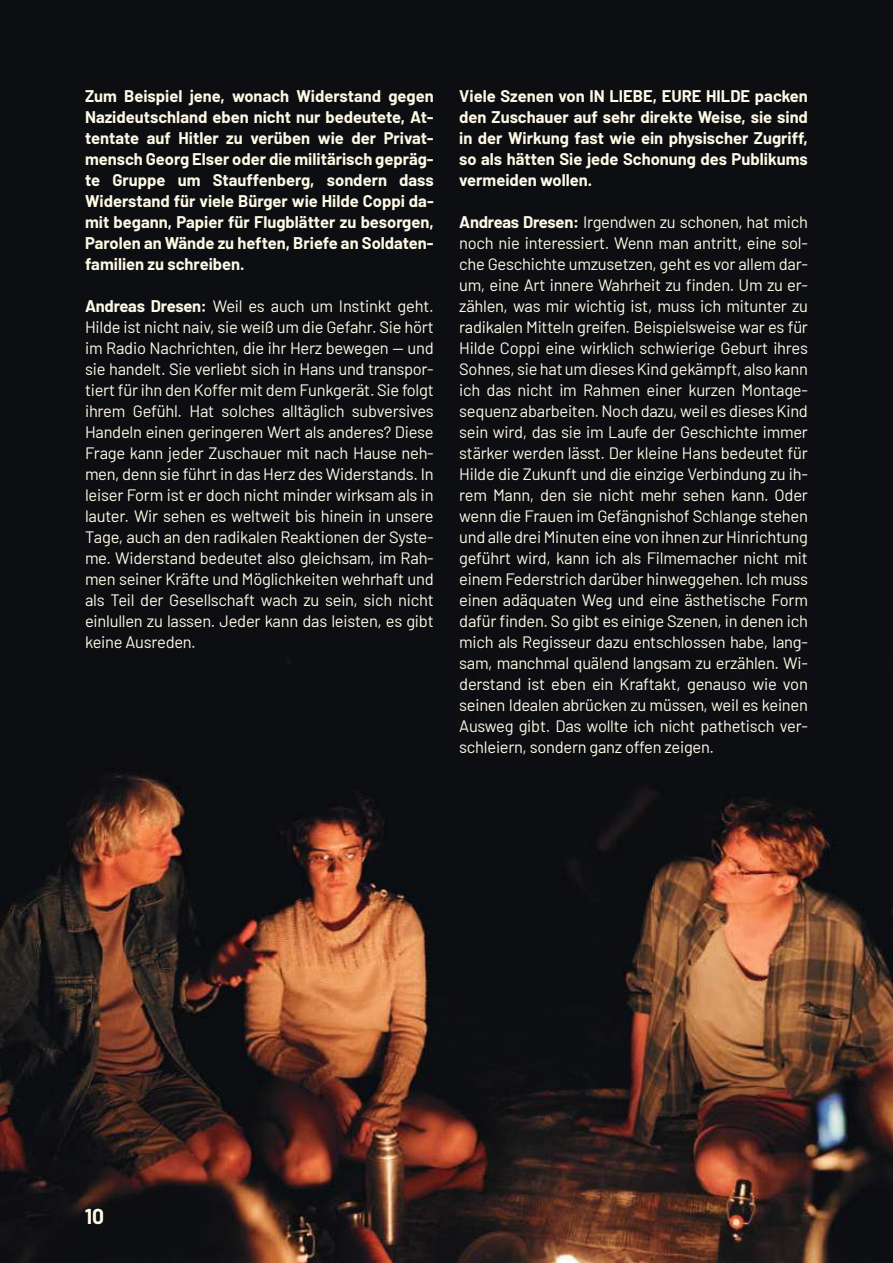
<style>
.page{position:relative;width:893px;height:1263px;background:#fff}
.page>*{position:absolute;margin:0;border:0;box-sizing:border-box;transform-origin:0 0}
.t1{font:700 21px "Barlow";color:#fffae6}
.t2{font:16.5px/21px "Barlow";letter-spacing:-.015em;color:#fffae6;text-align:justify}
.t3{font:700 16.5px/21px "Barlow";color:#fffae6;text-align:justify}
.s1{font-weight:700}
</style>
<div class="page">
<img style="left:0;top:0;width:893px;height:1263px">
<p class="t3" style="left:85px;top:84px;width:350px">Zum Beispiel jene, wonach Widerstand gegen Nazideutschland eben nicht nur bedeutete, At&shy;tentate auf Hitler zu verüben wie der Privat&shy;mensch Georg Elser oder die militärisch gepräg&shy;te Gruppe um Stauffenberg, sondern dass Widerstand für viele Bürger wie Hilde Coppi da&shy;mit begann, Papier für Flugblätter zu besorgen, Parolen an Wände zu heften, Briefe an Soldaten&shy;familien zu schreiben.</p>
<p class="t2" style="left:85px;top:294px;width:350px"><span class="s1">Andreas Dresen:</span> Weil es auch um Instinkt geht.<br>Hilde ist nicht naiv, sie weiß um die Gefahr. Sie hört im Radio Nachrichten, die ihr Herz bewegen — und sie handelt. Sie verliebt sich in Hans und transpor&shy;tiert für ihn den Koffer mit dem Funkgerät. Sie folgt ihrem Gefühl. Hat solches alltäglich subversives Handeln einen geringeren Wert als anderes? Diese Frage kann jeder Zuschauer mit nach Hause neh&shy;men, denn sie führt in das Herz des Widerstands. In leiser Form ist er doch nicht minder wirksam als in lauter. Wir sehen es weltweit bis hinein in unsere Tage, auch an den radikalen Reaktionen der Syste&shy;me. Widerstand bedeutet also gleichsam, im Rah&shy;men seiner Kräfte und Möglichkeiten wehrhaft und als Teil der Gesellschaft wach zu sein, sich nicht einlullen zu lassen. Jeder kann das leisten, es gibt keine Ausreden.</p>
<p class="t3" style="left:459px;top:84px;width:350px">Viele Szenen von IN LIEBE, EURE HILDE packen den Zuschauer auf sehr direkte Weise, sie sind in der Wirkung fast wie ein physischer Zugriff, so als hätten Sie jede Schonung des Publikums vermeiden wollen.</p>
<p class="t2" style="left:459px;top:210px;width:350px"><span class="s1">Andreas Dresen:</span> Irgendwen zu schonen, hat mich noch nie interessiert. Wenn man antritt, eine sol&shy;che Geschichte umzusetzen, geht es vor allem dar&shy;um, eine Art innere Wahrheit zu finden. Um zu er&shy;zählen, was mir wichtig ist, muss ich mitunter zu radikalen Mitteln greifen. Beispielsweise war es für Hilde Coppi eine wirklich schwierige Geburt ihres Sohnes, sie hat um dieses Kind gekämpft, also kann ich das nicht im Rahmen einer kurzen Montage&shy;sequenz abarbeiten. Noch dazu, weil es dieses Kind sein wird, das sie im Laufe der Geschichte immer stärker werden lässt. Der kleine Hans bedeutet für Hilde die Zukunft und die einzige Verbindung zu ih&shy;rem Mann, den sie nicht mehr sehen kann. Oder wenn die Frauen im Gefängnishof Schlange stehen und alle drei Minuten eine von ihnen zur Hinrichtung geführt wird, kann ich als Filmemacher nicht mit einem Federstrich darüber hinweggehen. Ich muss einen adäquaten Weg und eine ästhetische Form dafür finden. So gibt es einige Szenen, in denen ich mich als Regisseur dazu entschlossen habe, lang&shy;sam, manchmal quälend langsam zu erzählen. Wi&shy;derstand ist eben ein Kraftakt, genauso wie von seinen Idealen abrücken zu müssen, weil es keinen Ausweg gibt. Das wollte ich nicht pathetisch ver&shy;schleiern, sondern ganz offen zeigen.</p>
<p class="t1" style="left:85px;top:1201px;width:21px">10</p>
</div>
